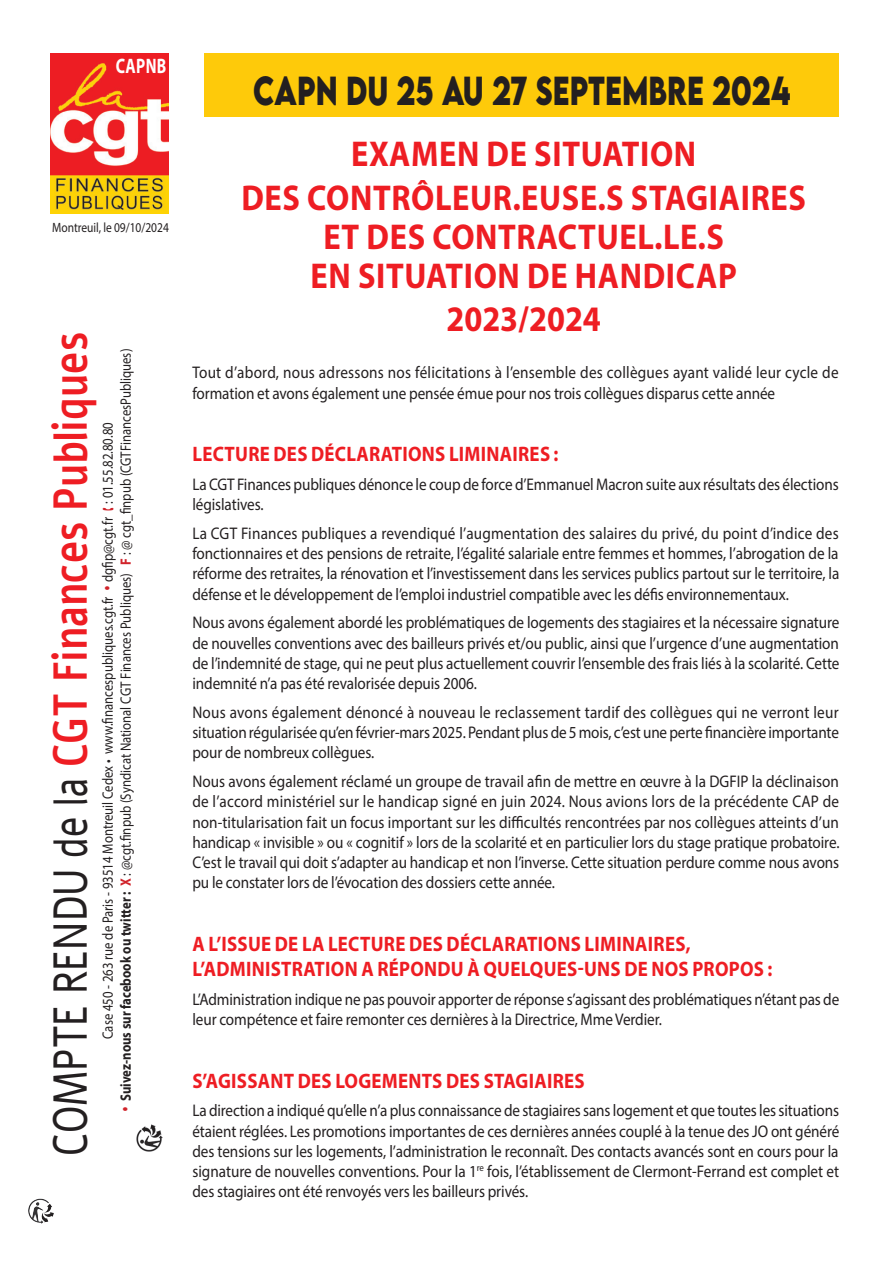
<style>
.page{position:relative;width:893px;height:1263px;background:#fff}
.page>*{position:absolute;margin:0;border:0;box-sizing:border-box;transform-origin:0 0}
.t1{font:700 47.25px "Alef";color:#ee1d23;scale:.8 1}
.t2{font:700 36px/43.2px "Myriad Pro";letter-spacing:.02em;color:#ee1d23;text-align:center;scale:.9 1}
.t3{font:700 36px "LEMONMILK";color:#231f20;scale:.75 1}
.t4{font:700 36px "Myriad Pro";color:#ee1d23;scale:.9 1}
.t5{font:700 21px/25.2px "Myriad Pro";letter-spacing:.015em;color:#ee1d23;scale:.9 1}
.t6{font:700 21px "Myriad Pro";letter-spacing:.02em;color:#fff;scale:.75 1}
.t7{font:16.8px/20.2px "Myriad Pro";letter-spacing:-.005em;color:#231f20;text-align:justify;scale:.9 1}
.t8{font:15px "Myriad Pro";color:#231f20;scale:.85 1}
.t9{font:13.5px "Myriad Pro";color:#231f20;scale:.85 1}
.s1{font-weight:400;color:#231f20}
.s2{color:#d1232a}
.s3{font-weight:700}
.s4{font-weight:700;color:#d1232a}
</style>
<div class="page">
<img style="left:28px;top:1199px;width:26px;height:25px">
<div style="left:205px;top:53px;width:634px;height:64px;background:#feca0a"></div>
<img style="left:50px;top:53px;width:118px;height:160px">
<img style="left:136px;top:1124px;width:26px;height:27px">
<p class="t6" style="left:116px;top:52px;width:69px">CAPNB</p>
<p class="t9" style="left:52px;top:220px;width:139px">Montreuil, le 09/10/2024</p>
<h1 class="t1" style="left:39px;top:1156px;width:1032px;rotate:-90deg"><span class="s1">COMPTE RENDU de la</span> CGT Finances Publiques</h1>
<p class="t8" style="left:117px;top:1112px;width:900px;rotate:-90deg"><span class="s2">•</span> <span class="s3">Suivez-nous sur facebook ou twitter :</span> <span class="s4">X</span> : @cgt.finpub (Syndicat National CGT Finances Publiques) <span class="s4">F</span> : @ cgt_finpub (CGTFinancesPubliques)</p>
<p class="t8" style="left:99px;top:1039px;width:727px;rotate:-90deg">Case 450 - 263 rue de Paris - 93514 Montreuil Cedex • www.financespubliques.cgt.fr <span class="s2">•</span> dgfip@cgt.fr : 01.55.82.80.80</p>
<h2 class="t3" style="left:253px;top:66px;width:718px">CAPN DU 25 AU 27 SEPTEMBRE 2024</h2>
<h2 class="t2" style="left:241px;top:132px;width:629px">EXAMEN DE SITUATION<br>DES CONTRÔLEUR.EUSE.S STAGIAIRES</h2>
<h2 class="t2" style="left:311px;top:216px;width:475px;line-height:39px">ET DES CONTRACTUEL.LE.S<br>EN SITUATION DE HANDICAP</h2>
<h2 class="t4" style="left:446px;top:295px;width:173px">2023/2024</h2>
<p class="t7" style="left:192px;top:362px;width:720px">Tout d’abord, nous adressons nos félicitations à l’ensemble des collègues ayant validé leur cycle de formation et avons également une pensée émue pour nos trois collègues disparus cette année</p>
<p class="t5" style="left:193px;top:441px;width:408px">LECTURE DES DÉCLARATIONS LIMINAIRES :</p>
<p class="t7" style="left:192px;top:474px;width:720px">La CGT Finances publiques dénonce le coup de force d’Emmanuel Macron suite aux résultats des élections législatives.</p>
<p class="t7" style="left:192px;top:523px;width:720px">La CGT Finances publiques a revendiqué l’augmentation des salaires du privé, du point d’indice des fonctionnaires et des pensions de retraite, l’égalité salariale entre femmes et hommes, l’abrogation de la réforme des retraites, la rénovation et l’investissement dans les services publics partout sur le territoire, la défense et le développement de l’emploi industriel compatible avec les défis environnementaux.</p>
<p class="t7" style="left:192px;top:612px;width:720px">Nous avons également abordé les problématiques de logements des stagiaires et la nécessaire signature de nouvelles conventions avec des bailleurs privés et/ou public, ainsi que l’urgence d’une augmentation de l’indemnité de stage, qui ne peut plus actuellement couvrir l’ensemble des frais liés à la scolarité. Cette indemnité n’a pas été revalorisée depuis 2006.</p>
<p class="t7" style="left:192px;top:702px;width:720px">Nous avons également dénoncé à nouveau le reclassement tardif des collègues qui ne verront leur situation régularisée qu’en février-mars 2025. Pendant plus de 5 mois, c’est une perte financière importante pour de nombreux collègues.</p>
<p class="t7" style="left:192px;top:771px;width:720px">Nous avons également réclamé un groupe de travail afin de mettre en œuvre à la DGFIP la déclinaison de l’accord ministériel sur le handicap signé en juin 2024. Nous avions lors de la précédente CAP de non-titularisation fait un focus important sur les difficultés rencontrées par nos collègues atteints d’un handicap « invisible » ou « cognitif » lors de la scolarité et en particulier lors du stage pratique probatoire.<br>C’est le travail qui doit s’adapter au handicap et non l’inverse. Cette situation perdure comme nous avons pu le constater lors de l’évocation des dossiers cette année.</p>
<p class="t5" style="left:193px;top:930px;width:646px">A L’ISSUE DE LA LECTURE DES DÉCLARATIONS LIMINAIRES,<br>L’ADMINISTRATION A RÉPONDU À QUELQUES-UNS DE NOS PROPOS :</p>
<p class="t7" style="left:192px;top:989px;width:720px">L’Administration indique ne pas pouvoir apporter de réponse s’agissant des problématiques n’étant pas de leur compétence et faire remonter ces dernières à la Directrice, Mme Verdier.</p>
<p class="t5" style="left:193px;top:1067px;width:437px">S’AGISSANT DES LOGEMENTS DES STAGIAIRES</p>
<p class="t7" style="left:192px;top:1100px;width:720px">La direction a indiqué qu’elle n’a plus connaissance de stagiaires sans logement et que toutes les situations étaient réglées. Les promotions importantes de ces dernières années couplé à la tenue des JO ont généré des tensions sur les logements, l’administration le reconnaît. Des contacts avancés sont en cours pour la signature de nouvelles conventions. Pour la 1<sup>re</sup> fois, l’établissement de Clermont-Ferrand est complet et des stagiaires ont été renvoyés vers les bailleurs privés.</p>
</div>
